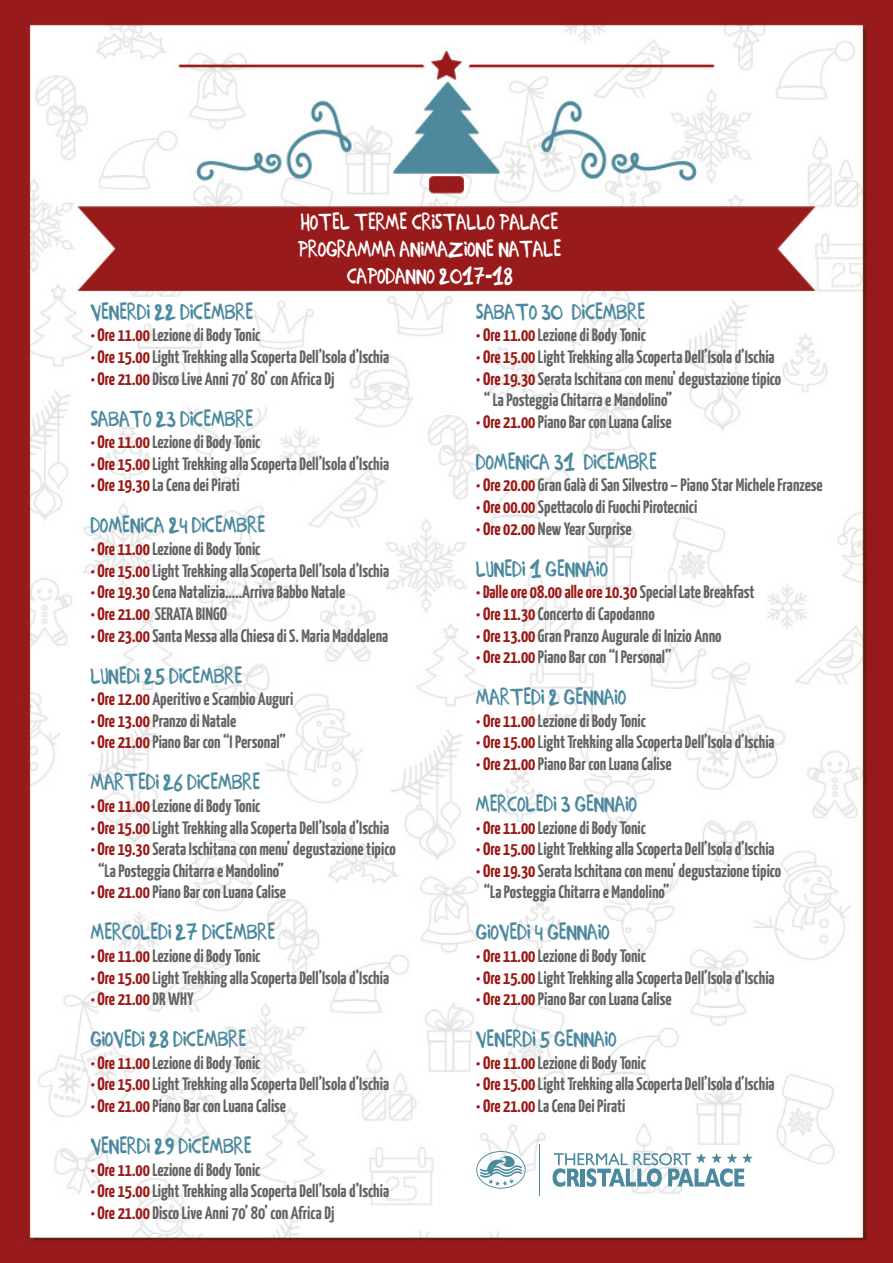
<style>
.page{position:relative;width:893px;height:1263px;background:#fff}
.page>*{position:absolute;margin:0;border:0;box-sizing:border-box;transform-origin:0 0}
.t1{font:22.5px "Close";color:#4b899e}
.t2{font:22.5px/27px "Close";color:#fff;text-align:center}
.t3{font:700 18px/21.6px "Yanone Kaffeesatz";color:#646363}
.t4{font:700 18px "Yanone Kaffeesatz";color:#9a1915}
.s1{font-family:"Helvetica Inserat Cyr Upright"}
.s2{color:#9a1915}
.s3{color:#646363}
</style>
<div class="page">
<img style="left:0;top:0;width:893px;height:1263px">
<hr style="left:539px;top:1144px;width:1px;height:52px;background:#4b899e">
<svg style="left:476px;top:1151px;width:50px;height:38px"></svg>
<svg style="left:553px;top:1153px;width:200px;height:34px"></svg>
<p class="t2" style="left:298px;top:209px;width:265px">HOTEL TERME CRISTALLO PALACE<br>PROGRAMMA ANIMAZIONE NATALE<br>CAPODANNO 2017<span class="s1">-</span>18</p>
<p class="t1" style="left:91px;top:302px;width:164px">VENERDI 22 DICEMBRE</p>
<p class="t3" style="left:91px;top:324px;width:171px"><span class="s2">• Ore 11.00</span> Lezione di Body Tonic</p>
<p class="t3" style="left:91px;top:346px;width:300px"><span class="s2">• Ore 15.00</span> Light Trekking alla Scoperta Dell’Isola d’Ischia</p>
<p class="t3" style="left:91px;top:367px;width:245px"><span class="s2">• Ore 21.00</span> Disco Live Anni 70’ 80’ con Africa Dj</p>
<p class="t1" style="left:91px;top:409px;width:164px">SABATO 23 DICEMBRE</p>
<p class="t3" style="left:91px;top:431px;width:171px"><span class="s2">• Ore 11.00</span> Lezione di Body Tonic</p>
<p class="t3" style="left:91px;top:452px;width:300px"><span class="s2">• Ore 15.00</span> Light Trekking alla Scoperta Dell’Isola d’Ischia</p>
<p class="t3" style="left:91px;top:474px;width:151px"><span class="s2">• Ore 19.30</span> La Cena dei Pirati</p>
<p class="t1" style="left:91px;top:515px;width:176px">DOMENICA 24 DICEMBRE</p>
<p class="t3" style="left:91px;top:538px;width:171px"><span class="s2">• Ore 11.00</span> Lezione di Body Tonic</p>
<p class="t3" style="left:91px;top:559px;width:300px"><span class="s2">• Ore 15.00</span> Light Trekking alla Scoperta Dell’Isola d’Ischia</p>
<p class="t3" style="left:91px;top:581px;width:256px"><span class="s2">• Ore 19.30</span> Cena Natalizia…..Arriva Babbo Natale</p>
<p class="t3" style="left:91px;top:602px;width:138px"><span class="s2">• Ore 21.00</span> SERATA BINGO</p>
<p class="t3" style="left:91px;top:624px;width:299px"><span class="s2">• Ore 23.00</span> Santa Messa alla Chiesa di S. Maria Maddalena</p>
<p class="t1" style="left:91px;top:665px;width:153px">LUNEDI 25 DICEMBRE</p>
<p class="t3" style="left:91px;top:688px;width:204px"><span class="s2">• Ore 12.00</span> Aperitivo e Scambio Auguri</p>
<p class="t3" style="left:91px;top:709px;width:147px"><span class="s2">• Ore 13.00</span> Pranzo di Natale</p>
<p class="t3" style="left:91px;top:731px;width:197px"><span class="s2">• Ore 21.00</span> Piano Bar con “I Personal”</p>
<p class="t1" style="left:91px;top:772px;width:171px">MARTEDI 26 DICEMBRE</p>
<p class="t3" style="left:91px;top:794px;width:171px"><span class="s2">• Ore 11.00</span> Lezione di Body Tonic</p>
<p class="t3" style="left:91px;top:816px;width:300px"><span class="s2">• Ore 15.00</span> Light Trekking alla Scoperta Dell’Isola d’Ischia</p>
<p class="t3" style="left:98px;top:838px;width:299px;text-indent:-8px"><span class="s2">• Ore 19.30</span> Serata Ischitana con menu’ degustazione tipico “La Posteggia Chitarra e Mandolino”</p>
<p class="t3" style="left:91px;top:881px;width:197px"><span class="s2">• Ore 21.00</span> Piano Bar con Luana Calise</p>
<p class="t1" style="left:91px;top:922px;width:186px">MERCOLEDI 27 DICEMBRE</p>
<p class="t3" style="left:91px;top:944px;width:171px"><span class="s2">• Ore 11.00</span> Lezione di Body Tonic</p>
<p class="t3" style="left:91px;top:966px;width:300px"><span class="s2">• Ore 15.00</span> Light Trekking alla Scoperta Dell’Isola d’Ischia</p>
<p class="t4" style="left:91px;top:988px;width:104px">• Ore 21.00 <span class="s3">DR WHY</span></p>
<p class="t1" style="left:91px;top:1029px;width:157px">GIOVEDI 28 DICEMBRE</p>
<p class="t3" style="left:91px;top:1051px;width:171px"><span class="s2">• Ore 11.00</span> Lezione di Body Tonic</p>
<p class="t3" style="left:91px;top:1073px;width:300px"><span class="s2">• Ore 15.00</span> Light Trekking alla Scoperta Dell’Isola d’Ischia</p>
<p class="t3" style="left:91px;top:1094px;width:197px"><span class="s2">• Ore 21.00</span> Piano Bar con Luana Calise</p>
<p class="t1" style="left:91px;top:1136px;width:163px">VENERDI 29 DICEMBRE</p>
<p class="t3" style="left:91px;top:1158px;width:171px"><span class="s2">• Ore 11.00</span> Lezione di Body Tonic</p>
<p class="t3" style="left:91px;top:1180px;width:300px"><span class="s2">• Ore 15.00</span> Light Trekking alla Scoperta Dell’Isola d’Ischia</p>
<p class="t3" style="left:91px;top:1201px;width:245px"><span class="s2">• Ore 21.00</span> Disco Live Anni 70’ 80’ con Africa Dj</p>
<p class="t1" style="left:476px;top:302px;width:171px">SABATO 30 DICEMBRE</p>
<p class="t3" style="left:476px;top:324px;width:171px"><span class="s2">• Ore 11.00</span> Lezione di Body Tonic</p>
<p class="t3" style="left:476px;top:346px;width:300px"><span class="s2">• Ore 15.00</span> Light Trekking alla Scoperta Dell’Isola d’Ischia</p>
<p class="t3" style="left:484px;top:367px;width:299px;text-indent:-8px"><span class="s2">• Ore 19.30</span> Serata Ischitana con menu’ degustazione tipico “ La Posteggia Chitarra e Mandolino”</p>
<p class="t3" style="left:476px;top:410px;width:197px"><span class="s2">• Ore 21.00</span> Piano Bar con Luana Calise</p>
<p class="t1" style="left:476px;top:452px;width:182px">DOMENICA 31 DICEMBRE</p>
<p class="t3" style="left:476px;top:474px;width:348px"><span class="s2">• Ore 20.00</span> Gran Galà di San Silvestro – Piano Star Michele Franzese</p>
<p class="t3" style="left:476px;top:496px;width:223px"><span class="s2">• Ore 00.00</span> Spettacolo di Fuochi Pirotecnici</p>
<p class="t3" style="left:476px;top:517px;width:157px"><span class="s2">• Ore 02.00</span> New Year Surprise</p>
<p class="t1" style="left:476px;top:559px;width:133px">LUNEDI 1 GENNAIO</p>
<p class="t4" style="left:476px;top:581px;width:280px">• Dalle ore 08.00 alle ore 10.30 <span class="s3">Special Late Breakfast</span></p>
<p class="t3" style="left:476px;top:602px;width:180px"><span class="s2">• Ore 11.30</span> Concerto di Capodanno</p>
<p class="t3" style="left:476px;top:624px;width:247px"><span class="s2">• Ore 13.00</span> Gran Pranzo Augurale di Inizio Anno</p>
<p class="t3" style="left:476px;top:646px;width:197px"><span class="s2">• Ore 21.00</span> Piano Bar con “I Personal”</p>
<p class="t1" style="left:476px;top:687px;width:152px">MARTEDI 2 GENNAIO</p>
<p class="t3" style="left:476px;top:709px;width:171px"><span class="s2">• Ore 11.00</span> Lezione di Body Tonic</p>
<p class="t3" style="left:476px;top:731px;width:300px"><span class="s2">• Ore 15.00</span> Light Trekking alla Scoperta Dell’Isola d’Ischia</p>
<p class="t3" style="left:476px;top:752px;width:197px"><span class="s2">• Ore 21.00</span> Piano Bar con Luana Calise</p>
<p class="t1" style="left:476px;top:794px;width:162px">MERCOLEDI 3 GENNAIO</p>
<p class="t3" style="left:476px;top:816px;width:171px"><span class="s2">• Ore 11.00</span> Lezione di Body Tonic</p>
<p class="t3" style="left:476px;top:838px;width:300px"><span class="s2">• Ore 15.00</span> Light Trekking alla Scoperta Dell’Isola d’Ischia</p>
<p class="t3" style="left:484px;top:859px;width:299px;text-indent:-8px"><span class="s2">• Ore 19.30</span> Serata Ischitana con menu’ degustazione tipico “La Posteggia Chitarra e Mandolino”</p>
<p class="t1" style="left:476px;top:922px;width:135px">GIOVEDI 4 GENNAIO</p>
<p class="t3" style="left:476px;top:944px;width:171px"><span class="s2">• Ore 11.00</span> Lezione di Body Tonic</p>
<p class="t3" style="left:476px;top:966px;width:300px"><span class="s2">• Ore 15.00</span> Light Trekking alla Scoperta Dell’Isola d’Ischia</p>
<p class="t3" style="left:476px;top:988px;width:197px"><span class="s2">• Ore 21.00</span> Piano Bar con Luana Calise</p>
<p class="t1" style="left:476px;top:1029px;width:142px">VENERDI 5 GENNAIO</p>
<p class="t3" style="left:476px;top:1051px;width:171px"><span class="s2">• Ore 11.00</span> Lezione di Body Tonic</p>
<p class="t3" style="left:476px;top:1073px;width:300px"><span class="s2">• Ore 15.00</span> Light Trekking alla Scoperta Dell’Isola d’Ischia</p>
<p class="t3" style="left:476px;top:1094px;width:151px"><span class="s2">• Ore 21.00</span> La Cena Dei Pirati</p>
</div>
